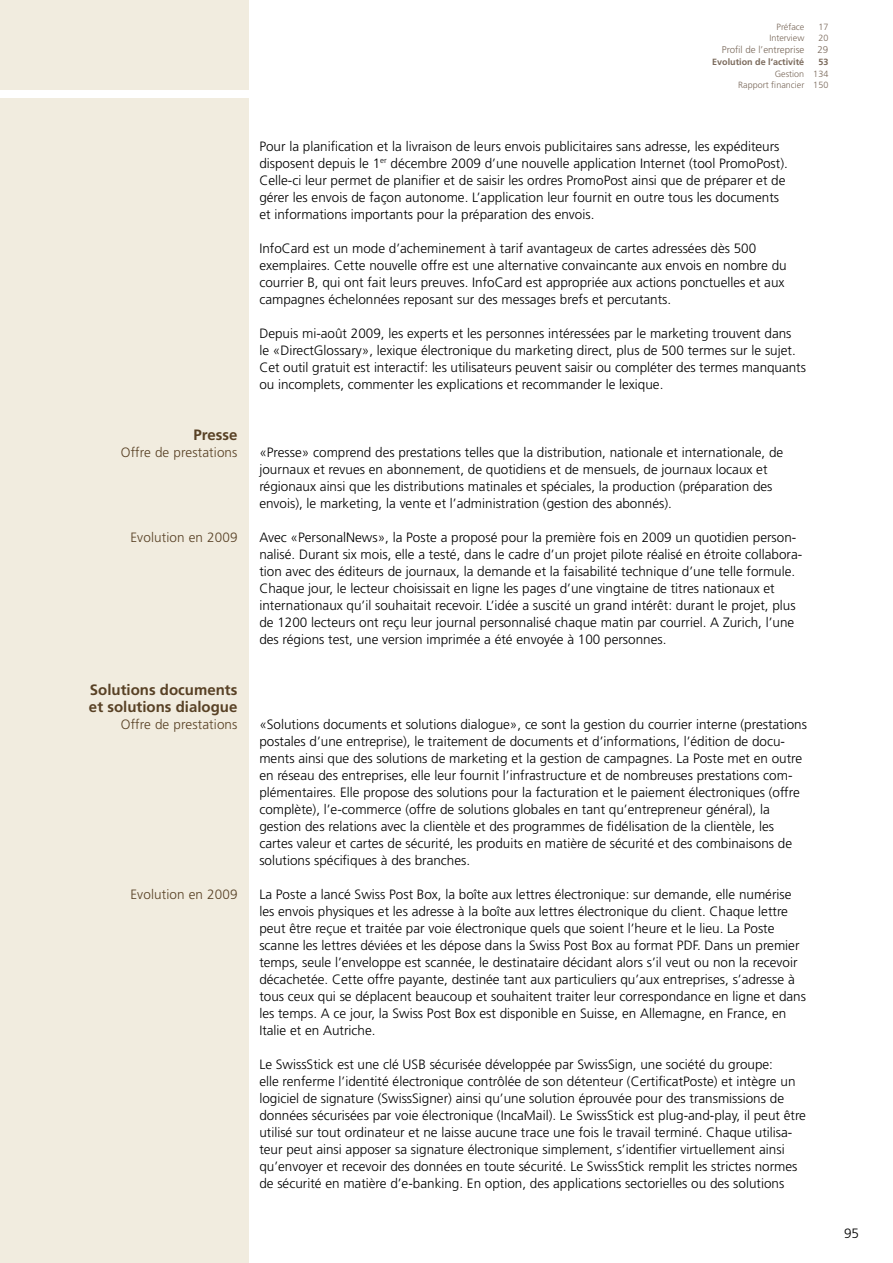
<style>
.page{position:relative;width:893px;height:1263px;background:#fff}
.page>*{position:absolute;margin:0;border:0;box-sizing:border-box;transform-origin:0 0}
.t1{font:700 15px/17px "Frutiger LT Std";color:#584125}
.t2{font:300 13.5px/17px "Frutiger LT Std";color:#000}
.t3{font:300 13.5px "Frutiger LT Std";letter-spacing:.01em;color:#584125}
.t4{font:300 9.75px "Frutiger LT Std";color:#7a695b}
.t5{font:300 9px/11.2px "Frutiger LT Std";color:#7a695b;text-align:right}
.t6{font:700 9px "Frutiger LT Std";color:#7a695b}
</style>
<div class="page">
<div style="left:0;top:0;width:249px;height:89px;background:#f1ecdf"></div>
<div style="left:0;top:98px;width:249px;height:1165px;background:#f1ecdf"></div>
<p class="t5" style="left:776px;top:22px;width:29px">Préface</p>
<p class="t5" style="left:818px;top:22px;width:12px">17</p>
<p class="t5" style="left:769px;top:33px;width:36px">Interview</p>
<p class="t5" style="left:818px;top:33px;width:12px">20</p>
<p class="t4" style="left:722px;top:45px;width:84px">Profil de l’entreprise</p>
<p class="t4" style="left:817px;top:45px;width:12px">29</p>
<p class="t6" style="left:712px;top:57px;width:94px">Evolution de l’activité</p>
<p class="t6" style="left:818px;top:57px;width:12px">53</p>
<p class="t5" style="left:738px;top:68px;width:92px">Gestion 134<br>Rapport financier 150</p>
<p class="t2" style="left:259px;top:138px;width:530px">Pour la planification et la livraison de leurs envois publicitaires sans adresse, les expéditeurs disposent depuis le 1<sup>er</sup> décembre 2009 d’une nouvelle application Internet (tool PromoPost).<br>Celle-ci leur permet de planifier et de saisir les ordres PromoPost ainsi que de préparer et de gérer les envois de façon autonome. L’application leur fournit en outre tous les documents et informations importants pour la préparation des envois.</p>
<p class="t2" style="left:259px;top:240px;width:529px">InfoCard est un mode d’acheminement à tarif avantageux de cartes adressées dès 500 exemplai res. Cette nouvelle offre est une alternative convaincante aux envois en nombre du courrier B, qui ont fait leurs preuves. InfoCard est appropriée aux actions ponctuelles et aux campagnes échelonnées reposant sur des messages brefs et percutants.</p>
<p class="t2" style="left:259px;top:325px;width:548px">Depuis mi-août 2009, les experts et les personnes intéressées par le marketing trouvent dans<br>le «DirectGlossary», lexique électronique du marketing direct, plus de 500 termes sur le sujet.<br>Cet outil gratuit est interactif: les utilisateurs peuvent saisir ou compléter des termes manquants ou incomplets, commenter les explications et recommander le lexique.</p>
<h3 class="t1" style="left:193px;top:426px;width:45px">Presse</h3>
<h3 class="t3" style="left:121px;top:444px;width:118px">Offre de prestations</h3>
<p class="t2" style="left:259px;top:444px;width:525px">«Presse» comprend des prestations telles que la distribution, nationale et internationale, de journaux et revues en abonnement, de quotidiens et de mensuels, de journaux locaux et régionaux ainsi que les distributions matinales et spéciales, la production (préparation des envois), le marketing, la vente et l’administration (gestion des abonnés).</p>
<h3 class="t3" style="left:130px;top:529px;width:109px">Evolution en 2009</h3>
<p class="t2" style="left:259px;top:529px;width:544px">Avec «PersonalNews», la Poste a proposé pour la première fois en 2009 un quotidien person&shy;nalisé. Durant six mois, elle a testé, dans le cadre d’un projet pilote réalisé en étroite collabora&shy;tion avec des éditeurs de journaux, la demande et la faisabilité technique d’une telle formule.<br>Chaque jour, le lecteur choisissait en ligne les pages d’une vingtaine de titres nationaux et internationaux qu’il souhaitait recevoir. L’idée a suscité un grand intérêt: durant le projet, plus de 1200 lecteurs ont reçu leur journal personnalisé chaque matin par courriel. A Zurich, l’une des régions test, une version imprimée a été envoyée à 100 personnes.</p>
<h2 class="t1" style="left:89px;top:681px;width:150px">Solutions documents et solutions dialogue</h2>
<h3 class="t3" style="left:121px;top:716px;width:118px">Offre de prestations</h3>
<p class="t2" style="left:259px;top:716px;width:549px">«Solutions documents et solutions dialogue», ce sont la gestion du courrier interne (prestations postales d’une entreprise), le traitement de documents et d’informations, l’édition de docu&shy;ments ainsi que des solutions de marketing et la gestion de campagnes. La Poste met en outre en réseau des entreprises, elle leur fournit l’infrastructure et de nombreuses prestations com&shy;plémentaires. Elle propose des solutions pour la facturation et le paiement électroniques (offre complète), l’e-commerce (offre de solutions globales en tant qu’entrepreneur général), la gestion des relations avec la clientèle et des programmes de fidélisation de la clientèle, les cartes valeur et cartes de sécurité, les produits en matière de sécurité et des combinaisons de solutions spécifiques à des branches.</p>
<h3 class="t3" style="left:130px;top:887px;width:109px">Evolution en 2009</h3>
<p class="t2" style="left:259px;top:886px;width:548px">La Poste a lancé Swiss Post Box, la boîte aux lettres électronique: sur demande, elle numérise les envois physiques et les adresse à la boîte aux lettres électronique du client. Chaque lettre peut être reçue et traitée par voie électronique quels que soient l’heure et le lieu. La Poste scanne les lettres déviées et les dépose dans la Swiss Post Box au format PDF. Dans un premier temps, seule l’enveloppe est scannée, le destinataire décidant alors s’il veut ou non la recevoir décachetée. Cette offre payante, destinée tant aux particuliers qu’aux entreprises, s’adresse à tous ceux qui se déplacent beaucoup et souhaitent traiter leur correspondance en ligne et dans les temps. A ce jour, la Swiss Post Box est disponible en Suisse, en Allemagne, en France, en Italie et en Autriche.</p>
<p class="t2" style="left:259px;top:1056px;width:548px">Le SwissStick est une clé USB sécurisée développée par SwissSign, une société du groupe:<br>elle renferme l’identité électronique contrôlée de son détenteur (CertificatPoste) et intègre un logiciel de signature (SwissSigner) ainsi qu’une solution éprouvée pour des transmissions de données sécurisées par voie électronique (IncaMail). Le SwissStick est plug-and-play, il peut être utilisé sur tout ordinateur et ne laisse aucune trace une fois le travail terminé. Chaque utilisa&shy;teur peut ainsi apposer sa signature électronique simplement, s’identifier virtuellement ainsi qu’envoyer et recevoir des données en toute sécurité. Le SwissStick remplit les strictes normes de sécurité en matière d’e-banking. En option, des applications sectorielles ou des solutions</p>
<p class="t2" style="left:844px;top:1225px;width:16px">95</p>
</div>
